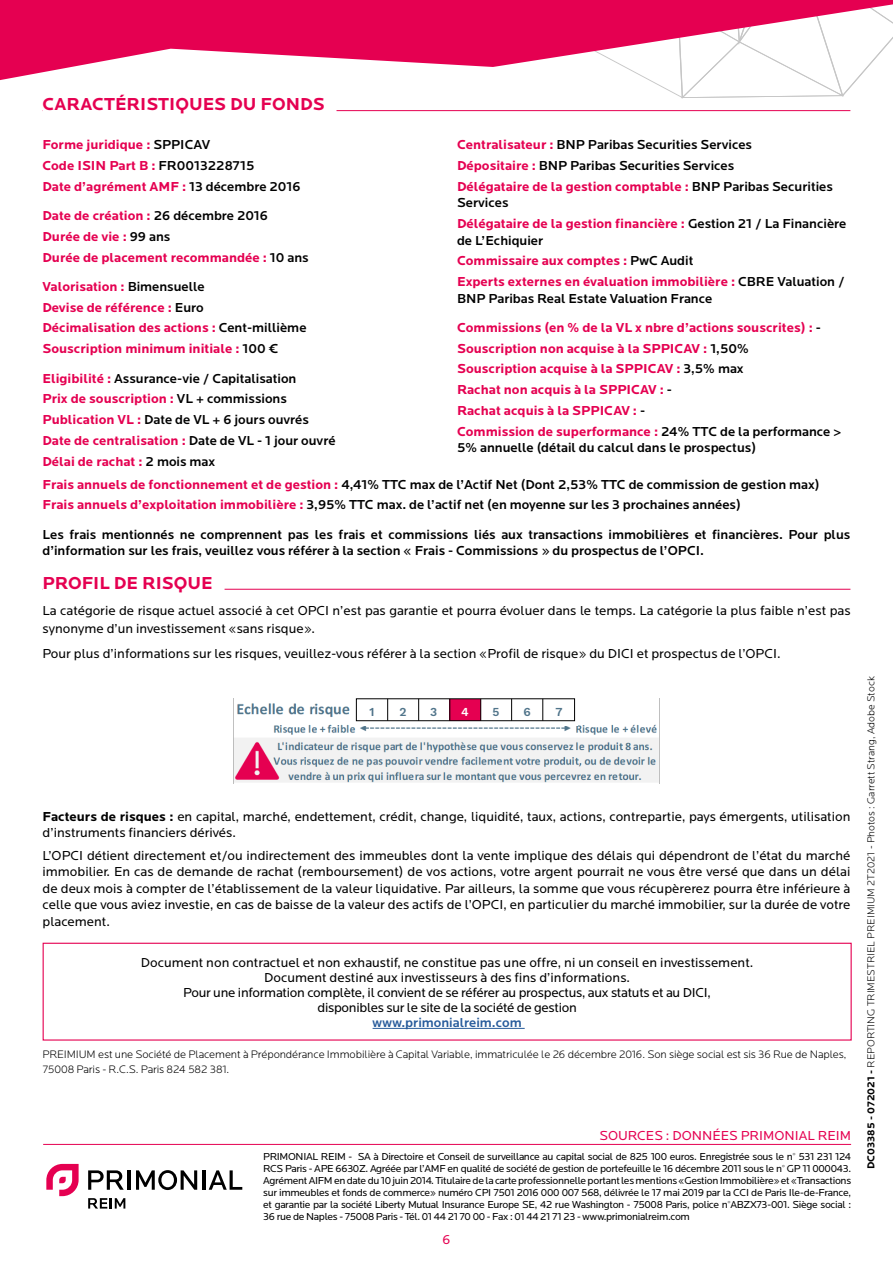
<style>
.page{position:relative;width:893px;height:1263px;background:#fff}
.page>*{position:absolute;margin:0;border:0;box-sizing:border-box;transform-origin:0 0}
.T2{font:700 18px "Locator";color:#e50051}
.corps{font:13.5px/16.5px "Locator";color:#000}
.Carac{font:700 13.5px/16.5px "Locator";color:#e50051}
.Carac-2{font:500 13.5px/16.5px "Locator";color:#000}
.corps-2{font:500 13.5px/16.5px "Locator";color:#000}
.corps-3{font:13.5px/15px "Locator";letter-spacing:-.02em;color:#000;text-align:center}
.t1{font:13.5px "Locator";color:#e50051}
.t2{font:600 12px "Work Sans";color:#50748a}
.t3{font:600 12px "Work Sans";color:#fff}
.corps-4{font:300 11.25px/15px "Locator";letter-spacing:-.01em;color:#000}
.t4{font:10.5px/12px "Locator";letter-spacing:-.03em;color:#000;text-align:justify}
.t5{font:300 10.5px "Locator";color:#000}
.s1{font-weight:500;color:#000}
.s2{font-weight:700;color:#e50051}
.s3{font-weight:700}
.s4{font-weight:500;color:#275b9b}
</style>
<div class="page">
<hr style="left:43px;top:1144px;width:808px;height:1px;background:#e50051">
<svg style="left:88px;top:1170px;width:36px;height:20px"></svg>
<hr style="left:127px;top:1170px;width:4px;height:20px;background:#000">
<svg style="left:136px;top:1170px;width:61px;height:20px"></svg>
<hr style="left:203px;top:1170px;width:3px;height:20px;background:#000">
<svg style="left:209px;top:1170px;width:33px;height:20px"></svg>
<svg style="left:46px;top:1164px;width:33px;height:32px"></svg>
<svg style="left:88px;top:1198px;width:37px;height:10px"></svg>
<hr style="left:43px;top:589px;width:807px;height:1px;background:#e50051">
<div style="left:43px;top:570px;width:182px;height:23px;background:#fff"></div>
<svg style="left:649px;top:80px;width:208px;height:19px"></svg>
<svg style="left:0;top:0;width:893px;height:80px;fill:#e50051"></svg>
<hr style="left:42px;top:110px;width:808px;height:1px;background:#e50051">
<div style="left:42px;top:91px;width:294px;height:23px;background:#fff"></div>
<hr style="left:373px;top:1028px;width:152px;height:1px;background:#275b9b">
<div style="left:43px;top:943px;width:809px;height:97px;border:1px solid #e50051"></div>
<img style="left:233px;top:698px;width:427px;height:86px">
<div style="left:356px;top:690px;width:222px;height:35px;background:#fff"></div>
<div style="left:450px;top:699px;width:31px;height:22px;background:#e50051"></div>
<div style="left:356px;top:699px;width:219px;height:22px;border:1px solid #000"></div>
<svg style="left:542px;top:699px;width:1px;height:22px"></svg>
<svg style="left:511px;top:699px;width:1px;height:22px"></svg>
<svg style="left:480px;top:699px;width:1px;height:22px"></svg>
<svg style="left:450px;top:699px;width:1px;height:22px"></svg>
<svg style="left:418px;top:699px;width:1px;height:22px"></svg>
<svg style="left:387px;top:699px;width:1px;height:22px"></svg>
<p class="T2" style="left:42px;top:94px;width:284px">CARACTÉRISTIQUES DU FONDS</p>
<p class="Carac" style="left:42px;top:137px;width:169px">Forme juridique : <span class="s1">SPPICAV</span></p>
<p class="Carac" style="left:42px;top:158px;width:214px">Code ISIN Part B : <span class="s1">FR0013228715</span></p>
<p class="Carac" style="left:42px;top:179px;width:260px">Date d’agrément AMF : <span class="s1">13 décembre 2016</span></p>
<p class="Carac" style="left:42px;top:208px;width:227px">Date de création : <span class="s1">26 décembre 2016</span></p>
<p class="Carac" style="left:42px;top:229px;width:129px">Durée de vie : <span class="s1">99 ans</span></p>
<p class="Carac" style="left:42px;top:249px;width:268px">Durée de placement recommandée : <span class="s1">10 ans</span></p>
<p class="Carac" style="left:42px;top:279px;width:164px">Valorisation : <span class="s1">Bimensuelle</span></p>
<p class="Carac" style="left:42px;top:299px;width:163px">Devise de référence : <span class="s1">Euro</span></p>
<p class="Carac" style="left:42px;top:320px;width:266px">Décimalisation des actions : <span class="s1">Cent-millième</span></p>
<p class="Carac" style="left:42px;top:341px;width:237px">Souscription minimum initiale : <span class="s1">100 €</span></p>
<p class="Carac-2" style="left:42px;top:370px;width:255px"><span class="s2">Eligibilité :</span> Assurance-vie / Capitalisation</p>
<p class="Carac" style="left:42px;top:391px;width:246px">Prix de souscription : <span class="s1">VL + commissions</span></p>
<p class="Carac-2" style="left:42px;top:411px;width:268px"><span class="s2">Publication VL :</span> Date de VL + 6 jours ouvrés</p>
<p class="Carac" style="left:42px;top:432px;width:295px">Date de centralisation : <span class="s1">Date de VL - 1 jour ouvré</span></p>
<p class="Carac" style="left:42px;top:453px;width:174px">Délai de rachat : <span class="s1">2 mois max</span></p>
<p class="Carac-2" style="left:457px;top:137px;width:296px"><span class="s2">Centralisateur :</span> BNP Paribas Securities Services</p>
<p class="Carac-2" style="left:457px;top:158px;width:279px"><span class="s2">Dépositaire :</span> BNP Paribas Securities Services</p>
<p class="Carac" style="left:457px;top:179px;width:377px">Délégataire de la gestion comptable : <span class="s1">BNP Paribas Securities<br>Services</span></p>
<p class="Carac-2" style="left:457px;top:216px;width:391px"><span class="s2">Délégataire de la gestion financière :</span> Gestion 21 / La Financière de L’Echiquier</p>
<p class="Carac" style="left:457px;top:253px;width:238px">Commissaire aux comptes : <span class="s1">PwC Audit</span></p>
<p class="Carac-2" style="left:457px;top:274px;width:389px"><span class="s2">Experts externes en évaluation immobilière :</span> CBRE Valuation /<br>BNP Paribas Real Estate Valuation France</p>
<p class="Carac" style="left:457px;top:320px;width:365px">Commissions (en % de la VL x nbre d’actions souscrites) : <span class="s1">-</span></p>
<p class="Carac" style="left:457px;top:340px;width:293px">Souscription non acquise à la SPPICAV : <span class="s1">1,50%</span></p>
<p class="Carac" style="left:457px;top:361px;width:288px">Souscription acquise à la SPPICAV : <span class="s1">3,5% max</span></p>
<p class="Carac" style="left:457px;top:382px;width:217px">Rachat non acquis à la SPPICAV : <span class="s1">-</span></p>
<p class="Carac" style="left:457px;top:403px;width:190px">Rachat acquis à la SPPICAV : <span class="s1">-</span></p>
<p class="Carac-2" style="left:457px;top:423px;width:385px"><span class="s2">Commission de superformance :</span> 24% TTC de la performance &gt;<br>5% annuelle (détail du calcul dans le prospectus)</p>
<p class="Carac-2" style="left:42px;top:476px;width:779px"><span class="s2">Frais annuels de fonctionnement et de gestion :</span> 4,41% TTC max de l’Actif Net (Dont 2,53% TTC de commission de gestion max)</p>
<p class="Carac-2" style="left:42px;top:497px;width:700px"><span class="s2">Frais annuels d’exploitation immobilière :</span> 3,95% TTC max. de l’actif net (en moyenne sur les 3 prochaines années)</p>
<p class="corps-2" style="left:42px;top:526px;width:809px">Les frais mentionnés ne comprennent pas les frais et commissions liés aux transactions immobilières et financières. Pour plus d’information sur les frais, veuillez vous référer à la section « Frais - Commissions » du prospectus de l’OPCI.</p>
<p class="T2" style="left:43px;top:572px;width:172px">PROFIL DE RISQUE</p>
<p class="corps" style="left:43px;top:602px;width:809px;line-height:18px">La catégorie de risque actuel associé à cet OPCI n’est pas garantie et pourra évoluer dans le temps. La catégorie la plus faible n’est pas synonyme d’un investissement «sans risque».</p>
<p class="corps" style="left:43px;top:645px;width:739px">Pour plus d’informations sur les risques, veuillez-vous référer à la section «Profil de risque» du DICI et prospectus de l’OPCI.</p>
<p class="t2" style="left:370px;top:702px;width:6px">1</p>
<p class="t2" style="left:400px;top:702px;width:9px">2</p>
<p class="t2" style="left:430px;top:702px;width:9px">3</p>
<p class="t3" style="left:461px;top:702px;width:9px">4</p>
<p class="t2" style="left:493px;top:702px;width:8px">5</p>
<p class="t2" style="left:523px;top:702px;width:9px">6</p>
<p class="t2" style="left:555px;top:702px;width:9px">7</p>
<p class="corps" style="left:43px;top:808px;width:809px"><span class="s3">Facteurs de risques :</span> en capital, marché, endettement, crédit, change, liquidité, taux, actions, contrepartie, pays émergents, utilisation d’instruments financiers dérivés.</p>
<p class="corps" style="left:43px;top:847px;width:809px;text-align:justify">L’OPCI détient directement et/ou indirectement des immeubles dont la vente implique des délais qui dépendront de l’état du marché immobilier. En cas de demande de rachat (remboursement) de vos actions, votre argent pourrait ne vous être versé que dans un délai de deux mois à compter de l’établissement de la valeur liquidative. Par ailleurs, la somme que vous récupèrerez pourra être inférieure à celle que vous aviez investie, en cas de baisse de la valeur des actifs de l’OPCI, en particulier du marché immobilier, sur la durée de votre placement.</p>
<p class="corps" style="left:141px;top:954px;width:614px">Document non contractuel et non exhaustif, ne constitue pas une offre, ni un conseil en investissement.</p>
<p class="corps" style="left:264px;top:969px;width:367px">Document destiné aux investisseurs à des fins d’informations.</p>
<p class="corps-3" style="left:183px;top:985px;width:529px">Pour une information complète, il convient de se référer au prospectus, aux statuts et au DICI, disponibles sur le site de la société de gestion<br><span class="s4">www.primonialreim.com</span></p>
<p class="corps-4" style="left:42px;top:1047px;width:806px">PREIMIUM est une Société de Placement à Prépondérance Immobilière à Capital Variable, immatriculée le 26 décembre 2016. Son siège social est sis 36 Rue de Naples,<br>75008 Paris - R.C.S. Paris 824 582 381.</p>
<p class="t1" style="left:599px;top:1128px;width:253px">SOURCES : DONNÉES PRIMONIAL REIM</p>
<p class="t4" style="left:263px;top:1151px;width:589px">PRIMONIAL REIM - SA à Directoire et Conseil de surveillance au capital social de 825 100 euros. Enregistrée sous le n° 531 231 124<br>RCS Paris - APE 6630Z. Agréée par l’AMF en qualité de société de gestion de portefeuille le 16 décembre 2011 sous le n° GP 11 000043.<br>Agrément AIFM en date du 10 juin 2014. Titulaire de la carte professionnelle portant les mentions «Gestion Immobilière» et «Transactions sur immeubles et fonds de commerce» numéro CPI 7501 2016 000 007 568, délivrée le 17 mai 2019 par la CCI de Paris Ile-de-France, et garantie par la société Liberty Mutual Insurance Europe SE, 42 rue Washington - 75008 Paris, police n°ABZX73-001. Siège social :<br>36 rue de Naples - 75008 Paris - Tél. 01 44 21 70 00 - Fax : 01 44 21 71 23 - www.primonialreim.com</p>
<p class="t1" style="left:442px;top:1232px;width:10px">6</p>
<p class="t5" style="left:865px;top:1169px;width:494px;rotate:-90deg"><span class="s3">DC03385 - 072021 -</span> REPORTING TRIMESTRIEL PREIMIUM 2T2021 - Photos : Garrett Strang, Adobe Stock</p>
</div>
